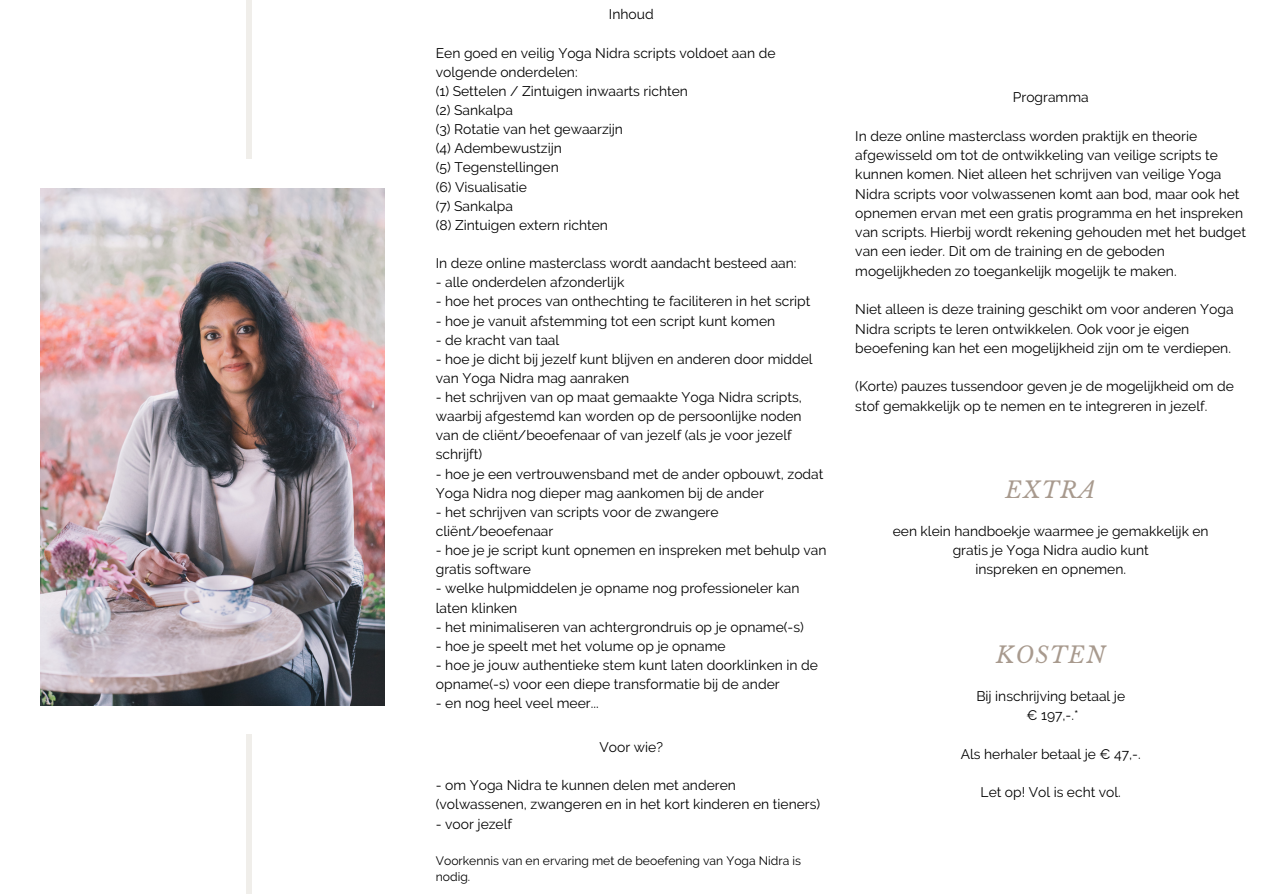
<style>
.page{position:relative;width:1263px;height:894px;background:#fff}
.page>*{position:absolute;margin:0;border:0;box-sizing:border-box;transform-origin:0 0}
.t1{font:italic 22.5px "Libre Baskerville";letter-spacing:.05em;color:#a89a8e}
.t2{font:13.95px/19px "Raleway";color:#000}
.t3{font:13.8px/19px "Raleway";color:#000;text-align:center}
.t4{font:12.15px/16.2px "Raleway";color:#000}
</style>
<div class="page">
<div style="left:246px;top:0;width:6px;height:159px;background:#f0eeea"></div>
<div style="left:246px;top:734px;width:6px;height:159px;background:#f0eeea"></div>
<img style="left:41px;top:188px;width:344px;height:517px">
<p class="t2" style="left:609px;top:5px;width:46px">Inhoud</p>
<p class="t2" style="left:436px;top:43px;width:341px">Een goed en veilig Yoga Nidra scripts voldoet aan de volgende onderdelen:<br>(1) Settelen / Zintuigen inwaarts richten<br>(2) Sankalpa<br>(3) Rotatie van het gewaarzijn<br>(4) Adembewustzijn<br>(5) Tegenstellingen<br>(6) Visualisatie<br>(7) Sankalpa<br>(8) Zintuigen extern richten</p>
<p class="t2" style="left:436px;top:253px;width:362px">In deze online masterclass wordt aandacht besteed aan:</p>
<p class="t2" style="left:436px;top:273px;width:190px">- alle onderdelen afzonderlijk</p>
<p class="t2" style="left:436px;top:292px;width:376px">- hoe het proces van onthechting te faciliteren in het script</p>
<p class="t2" style="left:436px;top:311px;width:341px">- hoe je vanuit afstemming tot een script kunt komen</p>
<p class="t2" style="left:436px;top:330px;width:125px">- de kracht van taal</p>
<p class="t2" style="left:436px;top:349px;width:378px">- hoe je dicht bij jezelf kunt blijven en anderen door middel van Yoga Nidra mag aanraken</p>
<p class="t2" style="left:436px;top:387px;width:368px">- het schrijven van op maat gemaakte Yoga Nidra scripts, waarbij afgestemd kan worden op de persoonlijke noden van de cliënt/beoefenaar of van jezelf (als je voor jezelf schrijft)</p>
<p class="t2" style="left:436px;top:464px;width:389px">- hoe je een vertrouwensband met de ander opbouwt, zodat<br>Yoga Nidra nog dieper mag aankomen bij de ander</p>
<p class="t2" style="left:436px;top:502px;width:284px">- het schrijven van scripts voor de zwangere cliënt/beoefenaar</p>
<p class="t2" style="left:436px;top:540px;width:392px">- hoe je je script kunt opnemen en inspreken met behulp van gratis software</p>
<p class="t2" style="left:436px;top:578px;width:365px">- welke hulpmiddelen je opname nog professioneler kan laten klinken</p>
<p class="t2" style="left:436px;top:617px;width:370px">- het minimaliseren van achtergrondruis op je opname(-s)</p>
<p class="t2" style="left:436px;top:636px;width:291px">- hoe je speelt met het volume op je opname</p>
<p class="t2" style="left:436px;top:655px;width:384px">- hoe je jouw authentieke stem kunt laten doorklinken in de opname(-s) voor een diepe transformatie bij de ander</p>
<p class="t2" style="left:436px;top:693px;width:164px">- en nog heel veel meer...</p>
<p class="t2" style="left:600px;top:736px;width:65px">Voor wie?</p>
<p class="t2" style="left:436px;top:775px;width:386px">- om Yoga Nidra te kunnen delen met anderen (volwassenen, zwangeren en in het kort kinderen en tieners)</p>
<p class="t2" style="left:436px;top:814px;width:78px">- voor jezelf</p>
<p class="t4" style="left:436px;top:852px;width:367px">Voorkennis van en ervaring met de beoefening van Yoga Nidra is nodig.</p>
<p class="t2" style="left:1013px;top:88px;width:77px">Programma</p>
<p class="t2" style="left:855px;top:126px;width:392px">In deze online masterclass worden praktijk en theorie afgewisseld om tot de ontwikkeling van veilige scripts te kunnen komen. Niet alleen het schrijven van veilige Yoga Nidra scripts voor volwassenen komt aan bod, maar ook het opnemen ervan met een gratis programma en het inspreken van scripts. Hierbij wordt rekening gehouden met het budget van een ieder. Dit om de training en de geboden mogelijkheden zo toegankelijk mogelijk te maken.</p>
<p class="t2" style="left:855px;top:299px;width:380px">Niet alleen is deze training geschikt om voor anderen Yoga<br>Nidra scripts te leren ontwikkelen. Ook voor je eigen beoefening kan het een mogelijkheid zijn om te verdiepen.</p>
<p class="t2" style="left:855px;top:377px;width:380px">(Korte) pauzes tussendoor geven je de mogelijkheid om de stof gemakkelijk op te nemen en te integreren in jezelf.</p>
<h1 class="t1" style="left:1005px;top:476px;width:92px">EXTRA</h1>
<p class="t3" style="left:893px;top:521px;width:317px">een klein handboekje waarmee je gemakkelijk en gratis je Yoga Nidra audio kunt<br>inspreken en opnemen.</p>
<h1 class="t1" style="left:996px;top:641px;width:111px">KOSTEN</h1>
<p class="t3" style="left:976px;top:686px;width:150px">Bij inschrijving betaal je € 197,-.*</p>
<p class="t3" style="left:961px;top:744px;width:181px">Als herhaler betaal je € 47,-.</p>
<p class="t3" style="left:981px;top:782px;width:142px">Let op! Vol is echt vol.</p>
</div>
